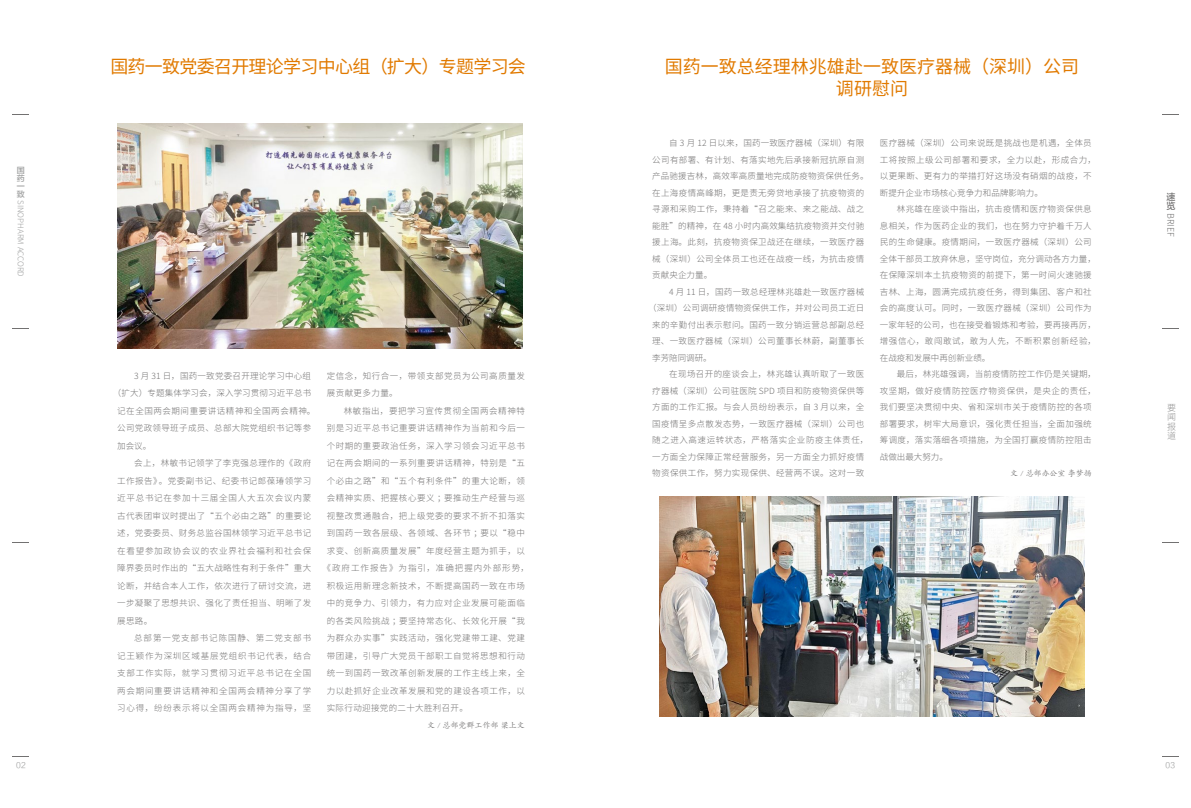
<style>
.page{position:relative;width:1191px;height:808px;background:#fff}
.page>*{position:absolute;margin:0;border:0;box-sizing:border-box;transform-origin:0 0}
.t1{font:18px/22px "Source Han Sans CN";color:#e17a00;text-align:center}
.t2{font:18px "Source Han Sans CN";letter-spacing:-.04em;color:#e17a00}
.t3{font:300 9px "Source Han Sans CN";color:#727171}
.t4{font:300 9px/9.4px "Source Han Sans CN";color:#909090;text-align:justify}
.t5{font:9px/9px "FZLTZHK GBK1 0";color:#727171}
.t6{font:300 8.5px/16.5px "Source Han Sans CN";letter-spacing:.045em;color:#727171}
.t7{font:300 8.5px/17.5px "Source Han Sans CN";letter-spacing:.065em;color:#727171}
.t8{font:300 8.5px "Source Han Sans CN";letter-spacing:.09em;color:#727171}
.t9{font:300 8.5px "Source Han Sans CN";letter-spacing:.095em;color:#727171}
.t10{font:300 8.5px "Source Han Sans CN";letter-spacing:.02em;color:#727171}
.t11{font:300 8.5px "Source Han Sans CN";letter-spacing:.025em;color:#727171}
.t12{font:300 8.5px "Source Han Sans CN";letter-spacing:.015em;color:#727171}
.t13{font:300 8.5px "Source Han Sans CN";letter-spacing:.115em;color:#727171}
.t14{font:300 8.5px "Source Han Sans CN";letter-spacing:.07em;color:#727171}
.t15{font:300 8.5px "Source Han Sans CN";letter-spacing:.105em;color:#727171}
.t16{font:8px "FZKTK GBK1 0";color:#727171}
.t17{font:300 8px "Source Han Sans CN";color:#9fa0a0}
.t18{font:8px "FZLTXHK";color:#9fa0a0}
.t19{font:8px/8px "FZLTZHK GBK1 0";color:#9fa0a0;text-align:justify}
</style>
<div class="page">
<svg style="left:13px;top:114px;width:16px;height:1px"></svg>
<svg style="left:1162px;top:114px;width:16px;height:1px"></svg>
<svg style="left:13px;top:328px;width:16px;height:1px"></svg>
<svg style="left:1162px;top:328px;width:16px;height:1px"></svg>
<svg style="left:13px;top:756px;width:16px;height:1px"></svg>
<svg style="left:1162px;top:756px;width:16px;height:1px"></svg>
<svg style="left:13px;top:542px;width:16px;height:1px"></svg>
<svg style="left:1162px;top:542px;width:16px;height:1px"></svg>
<img style="left:659px;top:496px;width:425px;height:221px">
<img style="left:117px;top:123px;width:405px;height:225px">
<h1 class="t2" style="left:110px;top:56px;width:417px">国药一致党委召开理论学习中心组（扩大）专题学习会</h1>
<h1 class="t1" style="left:665px;top:55px;width:415px">国药一致总经理林兆雄赴一致医疗器械（深圳）公司调研慰问</h1>
<p class="t6" style="left:880px;top:135px;width:218px">医疗器械（深圳）公司来说既是挑战也是机遇，全体员工将按照上级公司部署和要求，全力以赴，形成合力，以更果断、更有力的举措打好这场没有硝烟的战疫，不断提升企业市场核心竞争力和品牌影响力。</p>
<p class="t6" style="left:880px;top:201px;width:218px;text-indent:17px">林兆雄在座谈中指出，抗击疫情和医疗物资保供息息相关，作为医药企业的我们，也在努力守护着千万人民的生命健康。疫情期间，一致医疗器械（深圳）公司全体干部员工放弃休息，坚守岗位，充分调动各方力量，在保障深圳本土抗疫物资的前提下，第一时间火速驰援吉林、上海，圆满完成抗疫任务，得到集团、客户和社会的高度认可。同时，一致医疗器械（深圳）公司作为一家年轻的公司，也在接受着锻炼和考验，要再接再厉，增强信心，敢闯敢试，敢为人先，不断积累创新经验，在战疫和发展中再创新业绩。</p>
<p class="t6" style="left:880px;top:366px;width:218px;text-indent:17px">最后，林兆雄强调，当前疫情防控工作仍是关键期，攻坚期，做好疫情防控医疗物资保供，是央企的责任，我们要坚决贯彻中央、省和深圳市关于疫情防控的各项部署要求，树牢大局意识，强化责任担当，全面加强统筹调度，落实落细各项措施，为全国打赢疫情防控阻击战做出最大努力。</p>
<p class="t16" style="left:1010px;top:469px;width:83px">文 / 总部办公室 李梦扬</p>
<p class="t6" style="left:652px;top:135px;width:218px;text-indent:17px">自 3 月 12 日以来，国药一致医疗器械（深圳）有限公司有部署、有计划、有落实地先后承接新冠抗原自测产品驰援吉林，高效率高质量地完成防疫物资保供任务。在上海疫情高峰期，更是责无旁贷地承接了抗疫物资的寻源和采购工作，秉持着“召之能来、来之能战、战之能胜”的精神，在 48 小时内高效集结抗疫物资并交付驰援上海。此刻，抗疫物资保卫战还在继续，一致医疗器械（深圳）公司全体员工也还在战疫一线，为抗击疫情贡献央企力量。</p>
<p class="t6" style="left:669px;top:284px;width:196px">4 月 11 日，国药一致总经理林兆雄赴一致医疗器械</p>
<p class="t10" style="left:648px;top:303px;width:218px">（深圳）公司调研疫情物资保供工作，并对公司员工近日</p>
<p class="t6" style="left:652px;top:317px;width:213px">来的辛勤付出表示慰问。国药一致分销运营总部副总经</p>
<p class="t6" style="left:652px;top:333px;width:213px">理、一致医疗器械（深圳）公司董事长林蔚，副董事长</p>
<p class="t6" style="left:652px;top:350px;width:61px">李芳陪同调研。</p>
<p class="t6" style="left:669px;top:366px;width:196px">在现场召开的座谈会上，林兆雄认真听取了一致医</p>
<p class="t11" style="left:652px;top:386px;width:213px">疗器械（深圳）公司驻医院 SPD 项目和防疫物资保供等</p>
<p class="t6" style="left:652px;top:399px;width:213px">方面的工作汇报。与会人员纷纷表示，自 3 月以来，全</p>
<p class="t6" style="left:652px;top:416px;width:213px">国疫情呈多点散发态势，一致医疗器械（深圳）公司也</p>
<p class="t7" style="left:652px;top:432px;width:218px">随之进入高速运转状态，严格落实企业防疫主体责任，</p>
<p class="t6" style="left:652px;top:449px;width:213px">一方面全力保障正常经营服务，另一方面全力抓好疫情</p>
<p class="t6" style="left:652px;top:465px;width:213px">物资保供工作，努力实现保供、经营两不误。这对一致</p>
<p class="t19" style="left:17px;top:166px;width:9px">国药一致</p>
<p class="t17" style="left:25px;top:200px;width:78px;rotate:90deg">SINOPHARM ACCORD</p>
<p class="t5" style="left:1166px;top:193px;width:10px">速览</p>
<p class="t3" style="left:1175px;top:213px;width:25px;rotate:90deg">BRIEF</p>
<p class="t7" style="left:327px;top:367px;width:200px">定信念，知行合一，带领支部党员为公司高质量发展贡献更多力量。</p>
<p class="t14" style="left:344px;top:406px;width:183px">林敏指出，要把学习宣传贯彻全国两会精神特</p>
<p class="t6" style="left:327px;top:420px;width:200px">别是习近平总书记重要讲话精神作为当前和今后一</p>
<p class="t7" style="left:327px;top:437px;width:200px">个时期的重要政治任务，深入学习领会习近平总书</p>
<p class="t7" style="left:327px;top:454px;width:200px">记在两会期间的一系列重要讲话精神，特别是“五</p>
<p class="t7" style="left:327px;top:472px;width:200px">个必由之路”和“五个有利条件”的重大论断，领</p>
<p class="t7" style="left:327px;top:489px;width:200px">会精神实质、把握核心要义；要推动生产经营与巡</p>
<p class="t7" style="left:327px;top:507px;width:200px">视整改贯通融合，把上级党委的要求不折不扣落实</p>
<p class="t7" style="left:327px;top:524px;width:200px">到国药一致各层级、各领域、各环节；要以“稳中</p>
<p class="t7" style="left:327px;top:542px;width:200px">求变、创新高质量发展”年度经营主题为抓手，以</p>
<p class="t13" style="left:322px;top:563px;width:208px">《政府工作报告》为指引，准确把握内外部形势，</p>
<p class="t7" style="left:327px;top:577px;width:200px">积极运用新理念新技术，不断提高国药一致在市场</p>
<p class="t7" style="left:327px;top:594px;width:200px">中的竞争力、引领力，有力应对企业发展可能面临</p>
<p class="t7" style="left:327px;top:612px;width:199px">的各类风险挑战；要坚持常态化、长效化开展“我</p>
<p class="t7" style="left:327px;top:629px;width:200px">为群众办实事”实践活动，强化党建带工建、党建</p>
<p class="t7" style="left:327px;top:647px;width:200px">带团建，引导广大党员干部职工自觉将思想和行动</p>
<p class="t7" style="left:327px;top:664px;width:200px">统一到国药一致改革创新发展的工作主线上来，全</p>
<p class="t7" style="left:327px;top:682px;width:200px">力以赴抓好企业改革发展和党的建设各项工作，以</p>
<p class="t6" style="left:327px;top:700px;width:143px">实际行动迎接党的二十大胜利召开。</p>
<p class="t16" style="left:427px;top:721px;width:99px">文 / 总部党群工作部 梁上文</p>
<p class="t6" style="left:134px;top:367px;width:178px">3 月 31 日，国药一致党委召开理论学习中心组</p>
<p class="t12" style="left:113px;top:388px;width:200px">（扩大）专题集体学习会，深入学习贯彻习近平总书</p>
<p class="t7" style="left:117px;top:402px;width:200px">记在全国两会期间重要讲话精神和全国两会精神。</p>
<p class="t6" style="left:117px;top:420px;width:195px">公司党政领导班子成员、总部大院党组织书记等参</p>
<p class="t6" style="left:117px;top:437px;width:35px">加会议。</p>
<p class="t6" style="left:134px;top:455px;width:178px">会上，林敏书记领学了李克强总理作的《政府</p>
<p class="t6" style="left:117px;top:472px;width:195px">工作报告》。党委副书记、纪委书记郎葆瑃领学习</p>
<p class="t8" style="left:117px;top:493px;width:195px">近平总书记在参加十三届全国人大五次会议内蒙</p>
<p class="t6" style="left:117px;top:507px;width:195px">古代表团审议时提出了“五个必由之路”的重要论</p>
<p class="t6" style="left:117px;top:525px;width:195px">述，党委委员、财务总监谷国林领学习近平总书记</p>
<p class="t8" style="left:117px;top:546px;width:195px">在看望参加政协会议的农业界社会福利和社会保</p>
<p class="t6" style="left:117px;top:560px;width:195px">障界委员时作出的“五大战略性有利于条件”重大</p>
<p class="t6" style="left:117px;top:577px;width:195px">论断，并结合本人工作，依次进行了研讨交流，进</p>
<p class="t6" style="left:117px;top:595px;width:195px">一步凝聚了思想共识、强化了责任担当、明晰了发</p>
<p class="t6" style="left:117px;top:612px;width:37px">展思路。</p>
<p class="t15" style="left:134px;top:633px;width:178px">总部第一党支部书记陈国静、第二党支部书</p>
<p class="t9" style="left:117px;top:651px;width:195px">记王颖作为深圳区域基层党组织书记代表，结合</p>
<p class="t9" style="left:117px;top:668px;width:195px">支部工作实际，就学习贯彻习近平总书记在全国</p>
<p class="t8" style="left:117px;top:686px;width:195px">两会期间重要讲话精神和全国两会精神分享了学</p>
<p class="t9" style="left:117px;top:703px;width:195px">习心得，纷纷表示将以全国两会精神为指导，坚</p>
<p class="t4" style="left:1167px;top:403px;width:10px">要闻报道</p>
<p class="t18" style="left:16px;top:761px;width:11px">02</p>
<p class="t18" style="left:1165px;top:761px;width:11px">03</p>
</div>
